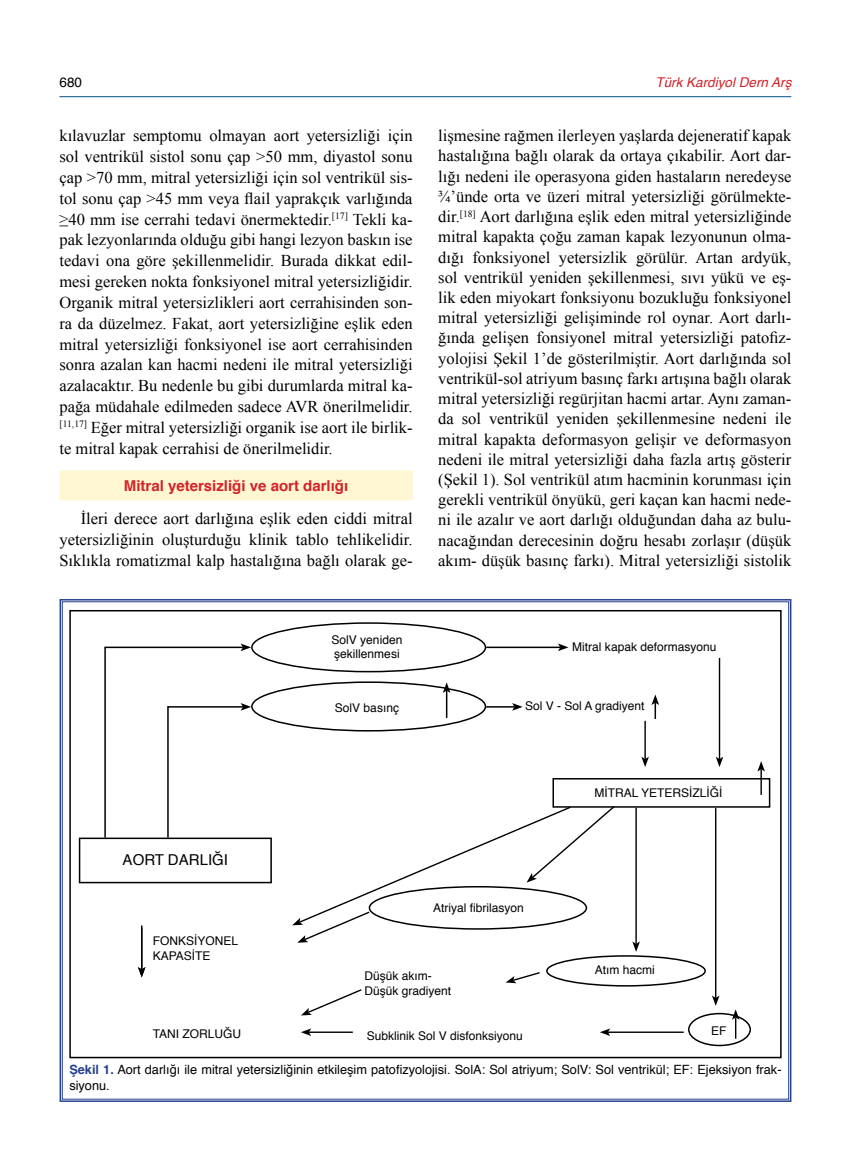
<style>
.page{position:relative;width:851px;height:1170px;background:#fff}
.page>*{position:absolute;margin:0;border:0;box-sizing:border-box;transform-origin:0 0}
.t1{font:16.5px/20.2px "Times New Roman";color:#000;text-align:justify}
.t2{font:700 15px "Helvetica";color:#d2232a}
.t3{font:15px "Helvetica";color:#000}
.t4{font:italic 13.5px "Helvetica";color:#d2232a}
.t5{font:13.5px "Helvetica";color:#000}
.t6{font:12.75px/16.5px "Helvetica";color:#000}
.t7{font:12px/14.4px "Helvetica";color:#000}
.s1{font-weight:700;color:#25408f}
</style>
<div class="page">
<hr style="left:59px;top:96px;width:732px;height:1px;background:#00508a">
<div style="left:59px;top:470px;width:353px;height:30px;background:#fff6d2"></div>
<svg style="left:59px;top:599px;width:733px;height:503px"></svg>
<div style="left:69px;top:610px;width:712px;height:448px;border:2px solid #000"></div>
<div style="left:251px;top:622px;width:235px;height:50px;border:2px solid #000;border-radius:50%"></div>
<div style="left:251px;top:681px;width:235px;height:50px;border:2px solid #000;border-radius:50%"></div>
<div style="left:546px;top:955px;width:159px;height:31px;border:2px solid #000;border-radius:50%"></div>
<div style="left:688px;top:1012px;width:62px;height:34px;border:2px solid #000;border-radius:50%"></div>
<div style="left:79px;top:837px;width:193px;height:46px;border:2px solid #000"></div>
<div style="left:552px;top:778px;width:218px;height:29px;border:2px solid #000"></div>
<svg style="left:104px;top:643px;width:147px;height:196px"></svg>
<hr style="left:486px;top:646px;width:74px;height:2px;background:#000">
<svg style="left:558px;top:643px;width:10px;height:8px"></svg>
<svg style="left:486px;top:703px;width:36px;height:7px"></svg>
<svg style="left:651px;top:694px;width:8px;height:25px"></svg>
<svg style="left:443px;top:682px;width:7px;height:36px"></svg>
<hr style="left:718px;top:657px;width:2px;height:102px;background:#000">
<svg style="left:715px;top:756px;width:8px;height:11px"></svg>
<hr style="left:644px;top:720px;width:1px;height:39px;background:#000">
<svg style="left:641px;top:756px;width:7px;height:11px"></svg>
<hr style="left:607px;top:1031px;width:76px;height:1px;background:#000">
<svg style="left:599px;top:1028px;width:11px;height:7px"></svg>
<hr style="left:309px;top:1031px;width:44px;height:1px;background:#000">
<svg style="left:301px;top:1028px;width:10px;height:7px"></svg>
<hr style="left:734px;top:1017px;width:2px;height:21px;background:#000">
<svg style="left:731px;top:1009px;width:8px;height:10px"></svg>
<svg style="left:757px;top:761px;width:7px;height:33px"></svg>
<hr style="left:141px;top:925px;width:1px;height:44px;background:#000">
<hr style="left:635px;top:807px;width:1px;height:136px;background:#000">
<svg style="left:632px;top:941px;width:7px;height:10px"></svg>
<hr style="left:715px;top:808px;width:1px;height:189px;background:#000">
<svg style="left:711px;top:995px;width:8px;height:10px"></svg>
<svg style="left:138px;top:966px;width:7px;height:11px"></svg>
<svg style="left:292px;top:804px;width:324px;height:138px"></svg>
<svg style="left:505px;top:970px;width:36px;height:13px"></svg>
<svg style="left:301px;top:987px;width:62px;height:28px"></svg>
<p class="t5" style="left:60px;top:73px;width:24px">680</p>
<p class="t4" style="left:655px;top:71px;width:137px">Türk Kardiyol Dern Arş</p>
<p class="t1" style="left:59px;top:125px;width:354px;line-height:20.9px">kılavuzlar semptomu olmayan aort yetersizliği için sol ventrikül sistol sonu çap &gt;50 mm, diyastol sonu çap &gt;70 mm, mitral yetersizliği için sol ventrikül sis&shy;tol sonu çap &gt;45 mm veya flail yaprakçık varlığında ≥40 mm ise cerrahi tedavi önermektedir.<sup>[17]</sup> Tekli ka&shy;pak lezyonlarında olduğu gibi hangi lezyon baskın ise tedavi ona göre şekillenmelidir. Burada dikkat edil&shy;mesi gereken nokta fonksiyonel mitral yetersizliğidir.<br>Organik mitral yetersizlikleri aort cerrahisinden son&shy;ra da düzelmez. Fakat, aort yetersizliğine eşlik eden mitral yetersizliği fonksiyonel ise aort cerrahisinden sonra azalan kan hacmi nedeni ile mitral yetersizliği azalacaktır. Bu nedenle bu gibi durumlarda mitral ka&shy;pağa müdahale edilmeden sadece AVR önerilmelidir. <sup>[11,17]</sup> Eğer mitral yetersizliği organik ise aort ile birlik&shy;te mitral kapak cerrahisi de önerilmelidir.</p>
<p class="t2" style="left:124px;top:475px;width:226px">Mitral yetersizliği ve aort darlığı</p>
<p class="t1" style="left:59px;top:508px;width:354px;line-height:20.9px;text-indent:21px">İleri derece aort darlığına eşlik eden ciddi mitral yetersizliğinin oluşturduğu klinik tablo tehlikelidir.<br>Sıklıkla romatizmal kalp hastalığına bağlı olarak ge-</p>
<p class="t1" style="left:438px;top:125px;width:354px">lişmesine rağmen ilerleyen yaşlarda dejeneratif kapak hastalığına bağlı olarak da ortaya çıkabilir. Aort dar&shy;lığı nedeni ile operasyona giden hastaların neredeyse ¾’ünde orta ve üzeri mitral yetersizliği görülmekte&shy;dir.<sup>[18]</sup> Aort darlığına eşlik eden mitral yetersizliğinde mitral kapakta çoğu zaman kapak lezyonunun olma&shy;dığı fonksiyonel yetersizlik görülür. Artan ardyük, sol ventrikül yeniden şekillenmesi, sıvı yükü ve eş&shy;lik eden miyokart fonksiyonu bozukluğu fonksiyonel mitral yetersizliği gelişiminde rol oynar. Aort darlı&shy;ğında gelişen fonsiyonel mitral yetersizliği patofiz&shy;yolojisi Şekil 1’de gösterilmiştir. Aort darlığında sol ventrikül-sol atriyum basınç farkı artışına bağlı olarak mitral yetersizliği regürjitan hacmi artar. Aynı zaman&shy;da sol ventrikül yeniden şekillenmesine nedeni ile mitral kapakta deformasyon gelişir ve deformasyon nedeni ile mitral yetersizliği daha fazla artış gösterir (Şekil 1). Sol ventrikül atım hacminin korunması için gerekli ventrikül önyükü, geri kaçan kan hacmi nede&shy;ni ile azalır ve aort darlığı olduğundan daha az bulu&shy;nacağından derecesinin doğru hesabı zorlaşır (düşük akım- düşük basınç farkı). Mitral yetersizliği sistolik</p>
<p class="t7" style="left:331px;top:633px;width:72px">SolV yeniden şekillenmesi</p>
<p class="t7" style="left:572px;top:640px;width:146px">Mitral kapak deformasyonu</p>
<p class="t3" style="left:123px;top:849px;width:107px">AORT DARLIĞI</p>
<p class="t7" style="left:153px;top:934px;width:87px">FONKSİYONEL<br>KAPASİTE</p>
<p class="t7" style="left:335px;top:701px;width:66px">SolV basınç</p>
<p class="t7" style="left:525px;top:699px;width:121px">Sol V - Sol A gradiyent</p>
<p class="t7" style="left:594px;top:786px;width:130px">MİTRAL YETERSİZLİĞİ</p>
<p class="t7" style="left:433px;top:901px;width:92px">Atriyal fibrilasyon</p>
<p class="t7" style="left:364px;top:969px;width:88px">Düşük akım-<br>Düşük gradiyent</p>
<p class="t7" style="left:594px;top:962px;width:62px">Atım hacmi</p>
<p class="t7" style="left:153px;top:1027px;width:90px">TANI ZORLUĞU</p>
<p class="t7" style="left:367px;top:1029px;width:158px">Subklinik Sol V disfonksiyonu</p>
<p class="t7" style="left:710px;top:1024px;width:17px">EF</p>
<p class="t6" style="left:69px;top:1061px;width:713px"><span class="s1">Şekil 1.</span> Aort darlığı ile mitral yetersizliğinin etkileşim patofizyolojisi. SolA: Sol atriyum; SolV: Sol ventrikül; EF: Ejeksiyon frak&shy;siyonu.</p>
</div>
